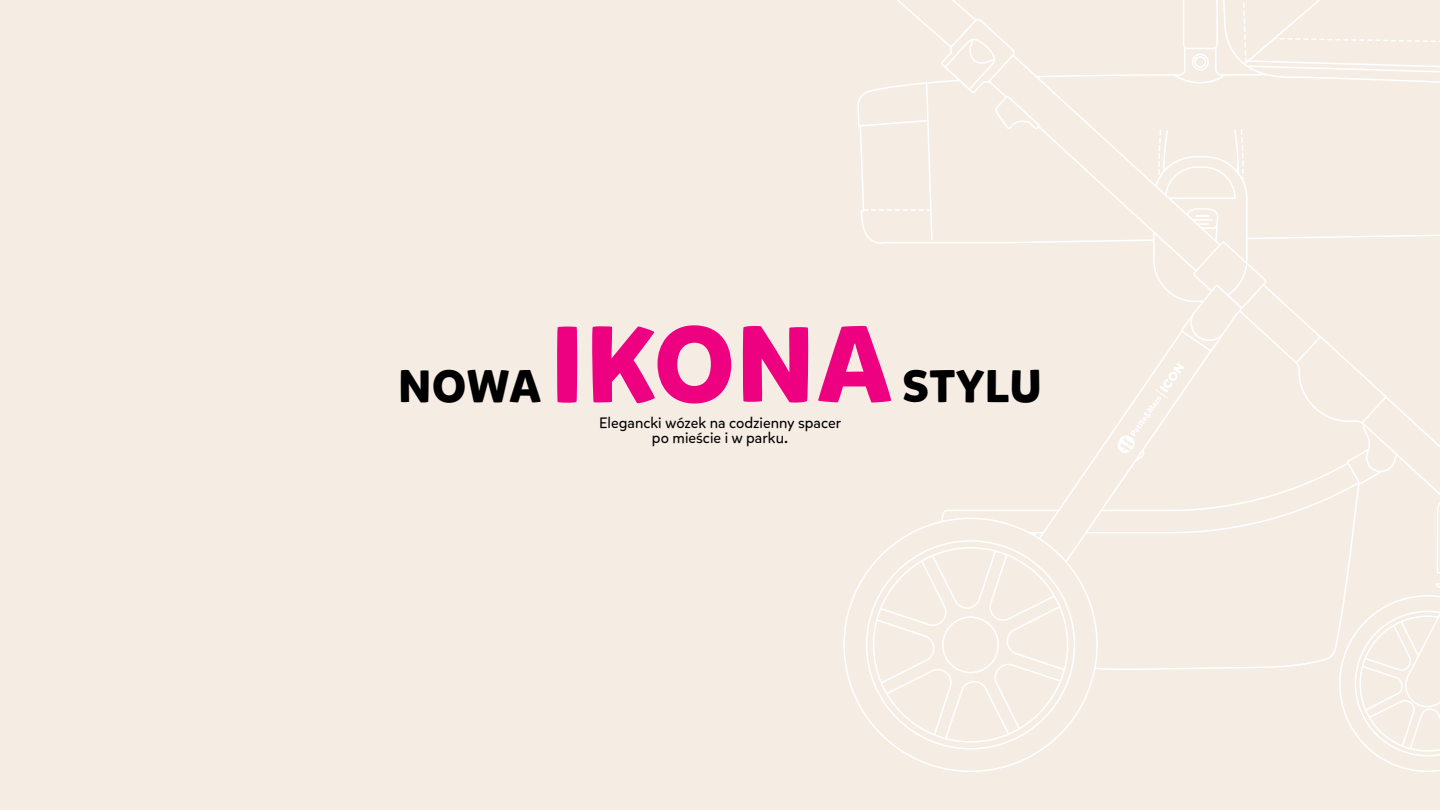
<style>
.page{position:relative;width:1440px;height:810px;background:#f5ece3}
.page>*{position:absolute;margin:0;border:0;box-sizing:border-box;transform-origin:0 0}
.t1{font:700 106.8px "Mikado";letter-spacing:.015em;color:#ed0181}
.t2{font:700 45.3px "Mikado";letter-spacing:.015em;color:#000}
.t3{font:15px/15px "Mikado";color:#000;text-align:center}
</style>
<div class="page">
<svg style="left:843px;top:0;width:597px;height:772px"></svg>
<svg style="left:1279px;top:38px;width:161px;height:4px"></svg>
<svg style="left:1115px;top:362px;width:70px;height:92px"></svg>
<svg style="left:1243px;top:0;width:5px;height:68px"></svg>
<svg style="left:989px;top:70px;width:9px;height:10px"></svg>
<svg style="left:859px;top:127px;width:350px;height:144px"></svg>
<svg style="left:1186px;top:47px;width:29px;height:24px"></svg>
<svg style="left:866px;top:540px;width:209px;height:210px"></svg>
<h2 class="t2" style="left:398px;top:357px;width:145px">NOWA</h2>
<h1 class="t1" style="left:550px;top:297px;width:344px">IKONA</h1>
<p class="t3" style="left:599px;top:415px;width:244px">Elegancki wózek na codzienny spacer po mieście i w parku.</p>
<h2 class="t2" style="left:902px;top:357px;width:141px">STYLU</h2>
</div>
